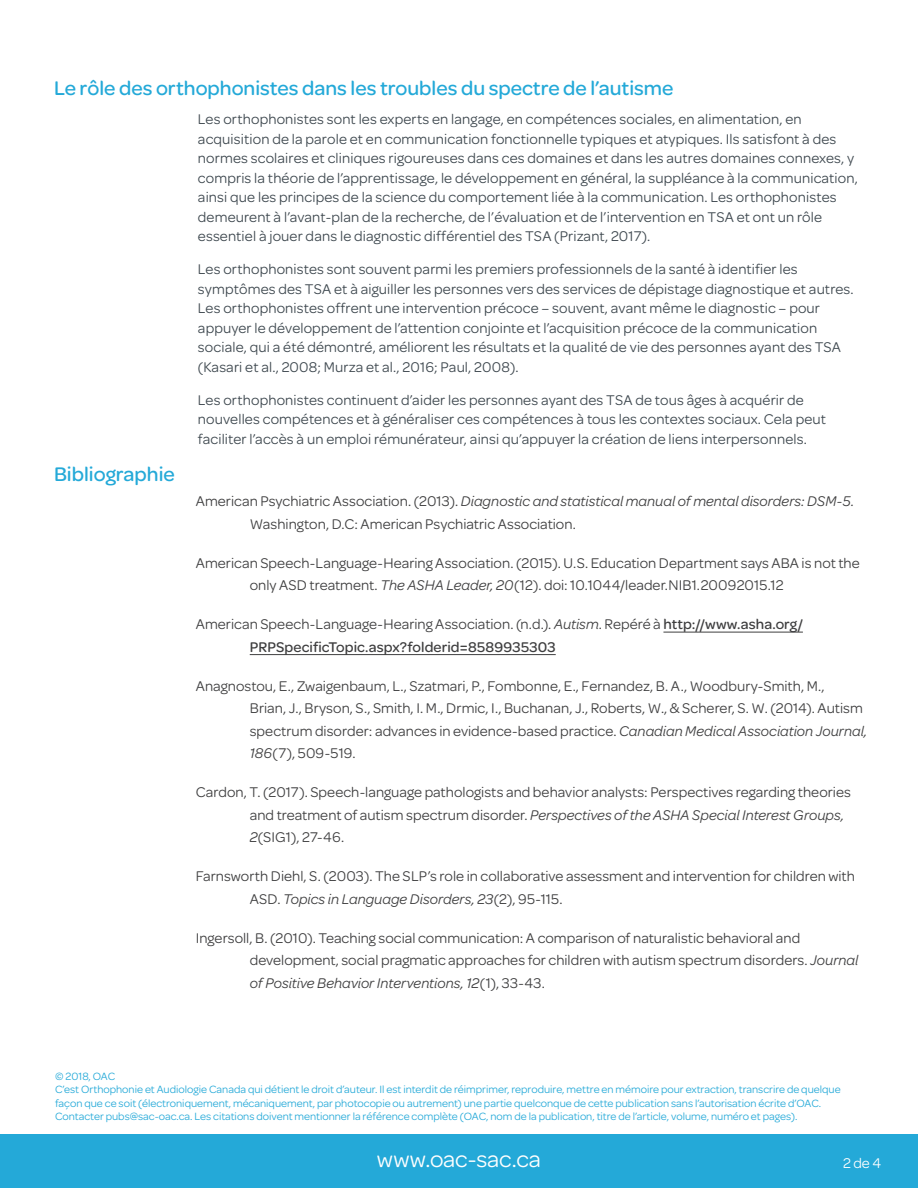
<style>
.page{position:relative;width:918px;height:1188px;background:#fff}
.page>*{position:absolute;margin:0;border:0;box-sizing:border-box;transform-origin:0 0}
.t1{font:24px "Omnes";letter-spacing:-.005em;color:#fff}
.t2{font:500 21px "Omnes";color:#24a9d8}
.t3{font:15px/19.5px "Omnes";letter-spacing:.01em;color:#3d474e}
.t4{font:15px/22.5px "Omnes";letter-spacing:.005em;color:#3e3e3f}
.t5{font:500 15px/22.5px "Omnes";letter-spacing:.005em;color:#3e3e3f}
.t6{font:15px "Omnes";color:#fff}
.t7{font:11.25px/13.5px "Omnes";color:#24a9d8}
.s1{font-style:italic}
.s2{font-weight:400}
.s3{font-weight:400;font-style:italic}
</style>
<div class="page">
<div style="left:0;top:1134px;width:918px;height:54px;background:#24a9d8"></div>
<hr style="left:663px;top:632px;width:140px;height:1px;background:#3e3e3f">
<hr style="left:250px;top:654px;width:306px;height:1px;background:#3e3e3f">
<h2 class="t2" style="left:54px;top:74px;width:621px">Le rôle des orthophonistes dans les troubles du spectre de l’autisme</h2>
<p class="t3" style="left:198px;top:109px;width:661px">Les orthophonistes sont les experts en langage, en compétences sociales, en alimentation, en acquisition de la parole et en communication fonctionnelle typiques et atypiques. Ils satisfont à des normes scolaires et cliniques rigoureuses dans ces domaines et dans les autres domaines connexes, y compris la théorie de l’apprentissage, le développement en général, la suppléance à la communication, ainsi que les principes de la science du comportement liée à la communication. Les orthophonistes demeurent à l’avant-plan de la recherche, de l’évaluation et de l’intervention en TSA et ont un rôle essentiel à jouer dans le diagnostic différentiel des TSA (Prizant, 2017).</p>
<p class="t3" style="left:198px;top:259px;width:657px">Les orthophonistes sont souvent parmi les premiers professionnels de la santé à identifier les symptômes des TSA et à aiguiller les personnes vers des services de dépistage diagnostique et autres.<br>Les orthophonistes offrent une intervention précoce – souvent, avant même le diagnostic – pour appuyer le développement de l’attention conjointe et l’acquisition précoce de la communication sociale, qui a été démontré, améliorent les résultats et la qualité de vie des personnes ayant des TSA (Kasari et al., 2008; Murza et al., 2016; Paul, 2008).</p>
<p class="t3" style="left:198px;top:389px;width:630px">Les orthophonistes continuent d’aider les personnes ayant des TSA de tous âges à acquérir de nouvelles compétences et à généraliser ces compétences à tous les contextes sociaux. Cela peut faciliter l’accès à un emploi rémunérateur, ainsi qu’appuyer la création de liens interpersonnels.</p>
<h2 class="t2" style="left:54px;top:460px;width:122px">Bibliographie</h2>
<p class="t4" style="left:250px;top:489px;width:606px;text-indent:-54px">American Psychiatric Association. (2013). <span class="s1">Diagnostic and statistical manual of mental disorders: DSM-5.<br></span>Washington, D.C: American Psychiatric Association.</p>
<p class="t4" style="left:250px;top:551px;width:612px;text-indent:-54px">American Speech-Language-Hearing Association. (2015). U.S. Education Department says ABA is not the only ASD treatment. <span class="s1">The ASHA Leader, 20</span>(12). doi: 10.1044/leader.NIB1.20092015.12</p>
<p class="t5" style="left:250px;top:612px;width:555px;text-indent:-54px"><span class="s2">American Speech-Language-Hearing Association. (n.d.).</span> <span class="s3">Autism</span><span class="s2">. Repéré à</span> http://www.asha.org/<br>PRPSpecificTopic.aspx?folderid=8589935303</p>
<p class="t4" style="left:250px;top:674px;width:619px;text-indent:-54px">Anagnostou, E., Zwaigenbaum, L., Szatmari, P., Fombonne, E., Fernandez, B. A., Woodbury-Smith, M.,<br>Brian, J., Bryson, S., Smith, I. M., Drmic, I., Buchanan, J., Roberts, W., &amp; Scherer, S. W. (2014). Autism spectrum disorder: advances in evidence-based practice. <span class="s1">Canadian Medical Association Journal, 186</span>(7), 509-519.</p>
<p class="t4" style="left:250px;top:780px;width:603px;text-indent:-54px">Cardon, T. (2017). Speech-language pathologists and behavior analysts: Perspectives regarding theories and treatment of autism spectrum disorder. <span class="s1">Perspectives of the ASHA Special Interest Groups,<br>2</span>(SIG1), 27-46.</p>
<p class="t4" style="left:250px;top:864px;width:607px;text-indent:-54px">Farnsworth Diehl, S. (2003). The SLP’s role in collaborative assessment and intervention for children with<br>ASD. <span class="s1">Topics in Language Disorders, 23</span>(2), 95-115.</p>
<p class="t4" style="left:250px;top:926px;width:610px;text-indent:-54px">Ingersoll, B. (2010). Teaching social communication: A comparison of naturalistic behavioral and development, social pragmatic approaches for children with autism spectrum disorders. <span class="s1">Journal of Positive Behavior Interventions, 12</span>(1), 33-43.</p>
<p class="t7" style="left:55px;top:1068px;width:787px">© 2018, OAC<br>C’est Orthophonie et Audiologie Canada qui détient le droit d’auteur. Il est interdit de réimprimer, reproduire, mettre en mémoire pour extraction, transcrire de quelque façon que ce soit (électroniquement, mécaniquement, par photocopie ou autrement) une partie quelconque de cette publication sans l’autorisation écrite d’OAC.<br>Contacter pubs@sac-oac.ca. Les citations doivent mentionner la référence complète (OAC, nom de la publication, titre de l’article, volume, numéro et pages).</p>
<h1 class="t1" style="left:377px;top:1143px;width:166px">www.oac-sac.ca</h1>
<p class="t6" style="left:843px;top:1153px;width:40px">2 de 4</p>
</div>
